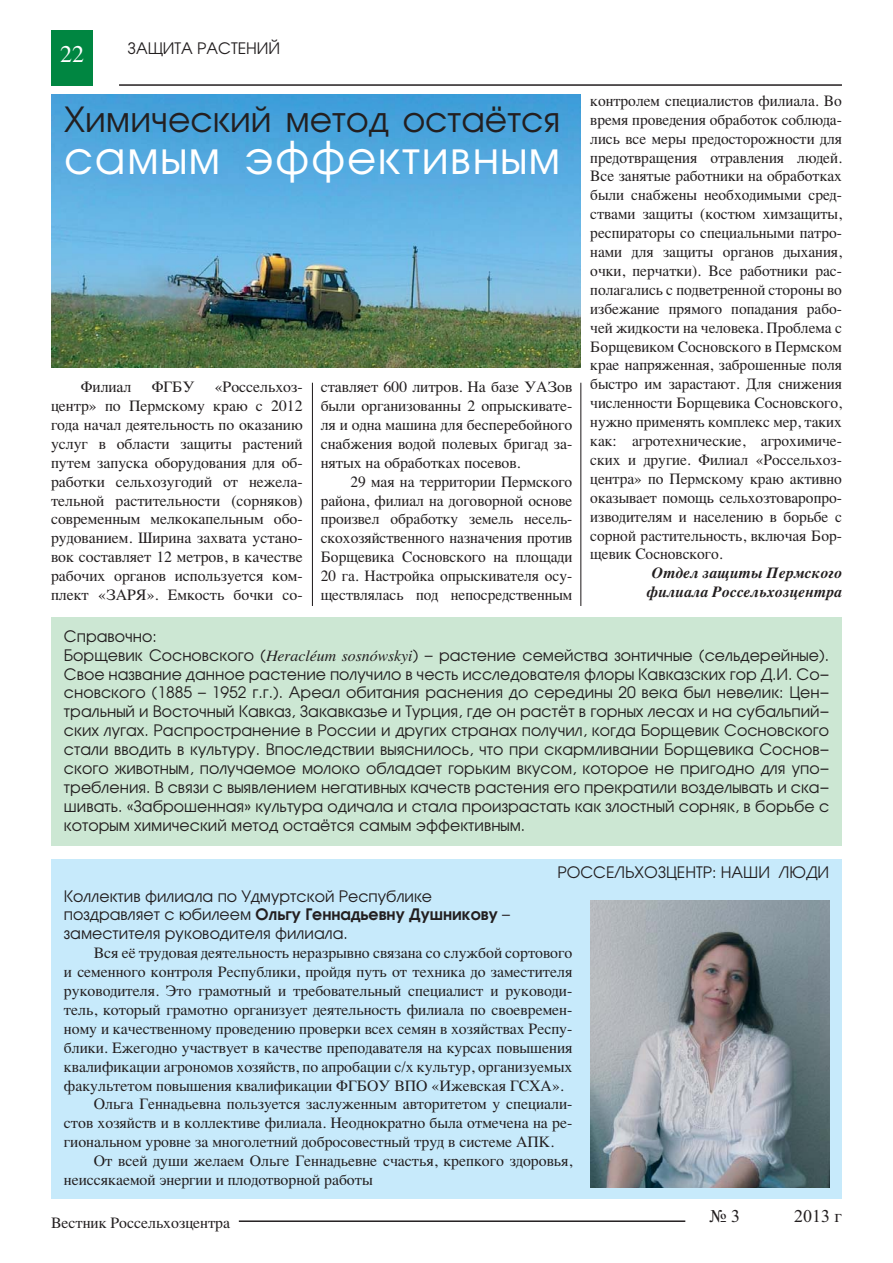
<style>
.page{position:relative;width:893px;height:1263px;background:#fff}
.page>*{position:absolute;margin:0;border:0;box-sizing:border-box;transform-origin:0 0}
.t1{font:45px "Avangard TM";letter-spacing:.035em;color:#fff}
.t2{font:34.5px "Avangard TM";color:#231f20}
.t3{font:24px "Times";color:#fff}
.t4{font:18px "Times New Roman";color:#231f20}
.t5{font:15.75px/18.9px "Times";color:#231f20;text-align:justify}
.t6{font:15.75px/18.9px "Avangard TM";color:#231f20}
.t7{font:italic 700 15.75px/18.9px "Times";color:#231f20;text-align:center}
.s1{font-family:"Times";font-style:italic}
.s2{font-weight:700}
</style>
<div class="page">
<hr style="left:119px;top:84px;width:723px;height:2px;background:#231f20">
<hr style="left:239px;top:1220px;width:446px;height:2px;background:#231f20">
<div style="left:51px;top:30px;width:42px;height:55px;background:#008641"></div>
<div style="left:51px;top:859px;width:791px;height:340px;background:#c7eafb"></div>
<div style="left:51px;top:617px;width:791px;height:228px;background:#cce7d3"></div>
<img style="left:52px;top:94px;width:529px;height:273px">
<img style="left:590px;top:901px;width:239px;height:286px">
<hr style="left:580px;top:383px;width:1px;height:223px;background:#231f20">
<hr style="left:312px;top:383px;width:1px;height:223px;background:#231f20">
<h3 class="t3" style="left:60px;top:45px;width:25px">22</h3>
<p class="t6" style="left:128px;top:42px;width:154px">ЗАЩИТА РАСТЕНИЙ</p>
<p class="t5" style="left:590px;top:93px;width:253px">контролем специалистов филиала. Во время проведения обработок соблюда&shy;лись все меры предосторожности для предотвращения отравления людей.<br>Все занятые работники на обработках были снабжены необходимыми сред&shy;ствами защиты (костюм химзащиты, респираторы со специальными патро&shy;нами для защиты органов дыхания, очки, перчатки). Все работники рас&shy;полагались с подветренной стороны во избежание прямого попадания рабо&shy;чей жидкости на человека. Проблема с Борщевиком Сосновского в Пермском крае напряженная, заброшенные поля быстро им зарастают. Для снижения численности Борщевика Сосновского, нужно применять комплекс мер, таких как: агротехнические, агрохимиче&shy;ских и другие. Филиал «Россельхоз&shy;центра» по Пермскому краю активно оказывает помощь сельхозтоваропро&shy;изводителям и населению в борьбе с сорной растительность, включая Бор&shy;щевик Сосновского.</p>
<p class="t7" style="left:646px;top:565px;width:197px">Отдел защиты Пермского филиала Россельхозцентра</p>
<p class="t6" style="left:64px;top:629px;width:767px">Справочно:<br>Борщевик Сосновского (<span class="s1">Heracléum sosnówskyi</span>) – растение семейства зонтичные (сельдерейные).<br>Свое название данное растение получило в честь исследователя флоры Кавказских гор Д.И. Со&shy;сновского (1885 – 1952 г.г.). Ареал обитания раснения до середины 20 века был невелик: Цен&shy;тральный и Восточный Кавказ, Закавказье и Турция, где он растёт в горных лесах и на субальпий&shy;ских лугах. Распространение в России и других странах получил, когда Борщевик Сосновского стали вводить в культуру. Впоследствии выяснилось, что при скармливании Борщевика Соснов&shy;ского животным, получаемое молоко обладает горьким вкусом, которое не пригодно для упо&shy;требления. В связи с выявлением негативных качеств растения его прекратили возделывать и ска&shy;шивать. «Заброшенная» культура одичала и стала произрастать как злостный сорняк, в борьбе с которым химический метод остаётся самым эффективным.</p>
<h2 class="t2" style="left:64px;top:107px;width:498px">Химический метод остаётся</h2>
<h1 class="t1" style="left:64px;top:141px;width:498px">самым эффективным</h1>
<p class="t5" style="left:51px;top:379px;width:253px;text-indent:164px">«Россельхоз&shy;центр» по Пермскому краю с 2012 года начал деятельность по оказанию услуг в области защиты растений путем запуска оборудования для об&shy;работки сельхозугодий от нежела&shy;тельной растительности (сорняков) современным мелкокапельным обо&shy;рудованием. Ширина захвата устано&shy;вок составляет 12 метров, в качестве рабочих органов используется ком&shy;плект «ЗАРЯ». Емкость бочки со-</p>
<p class="t5" style="left:321px;top:379px;width:253px">ставляет 600 литров. На базе УАЗов были организованны 2 опрыскивате&shy;ля и одна машина для бесперебойного снабжения водой полевых бригад за&shy;нятых на обработках посевов.</p>
<p class="t5" style="left:81px;top:379px;width:52px">Филиал</p>
<p class="t5" style="left:152px;top:379px;width:44px">ФГБУ</p>
<p class="t5" style="left:321px;top:473px;width:253px;text-indent:30px">29 мая на территории Пермского района, филиал на договорной основе произвел обработку земель несель&shy;скохозяйственного назначения против Борщевика Сосновского на площади 20 га. Настройка опрыскивателя осу&shy;ществлялась под непосредственным</p>
<p class="t6" style="left:557px;top:865px;width:273px">РОССЕЛЬХОЗЦЕНТР: НАШИ ЛЮДИ</p>
<p class="t6" style="left:64px;top:889px;width:448px">Коллектив филиала по Удмуртской Республике поздравляет с юбилеем <span class="s2">Ольгу Геннадьевну Душникову</span> – заместителя руководителя филиала.</p>
<p class="t5" style="left:94px;top:945px;width:480px">Вся её трудовая деятельность неразрывно связана со службой сортового</p>
<p class="t5" style="left:64px;top:964px;width:510px">и семенного контроля Республики, пройдя путь от техника до заместителя</p>
<p class="t5" style="left:64px;top:983px;width:510px">руководителя. Это грамотный и требовательный специалист и руководи-</p>
<p class="t5" style="left:64px;top:1002px;width:510px">тель, который грамотно организует деятельность филиала по своевремен-</p>
<p class="t5" style="left:64px;top:1020px;width:510px">ному и качественному проведению проверки всех семян в хозяйствах Респу-</p>
<p class="t5" style="left:64px;top:1039px;width:510px">блики. Ежегодно участвует в качестве преподавателя на курсах повышения</p>
<p class="t5" style="left:64px;top:1058px;width:510px">квалификации агрономов хозяйств, по апробации с/х культур, организуемых</p>
<p class="t5" style="left:64px;top:1077px;width:501px">факультетом повышения квалификации ФГБОУ ВПО «Ижевская ГСХА».</p>
<p class="t5" style="left:94px;top:1096px;width:480px">Ольга Геннадьевна пользуется заслуженным авторитетом у специали-</p>
<p class="t5" style="left:64px;top:1115px;width:510px">стов хозяйств и в коллективе филиала. Неоднократно была отмечена на ре-</p>
<p class="t5" style="left:64px;top:1134px;width:492px">гиональном уровне за многолетний добросовестный труд в системе АПК.</p>
<p class="t5" style="left:94px;top:1153px;width:480px">От всей души желаем Ольге Геннадьевне счастья, крепкого здоровья,</p>
<p class="t5" style="left:64px;top:1172px;width:310px">неиссякаемой энергии и плодотворной работы</p>
<p class="t5" style="left:51px;top:1214px;width:181px">Вестник Россельхозцентра</p>
<p class="t4" style="left:709px;top:1206px;width:32px">№ 3</p>
<p class="t4" style="left:794px;top:1206px;width:49px">2013 г</p>
</div>
